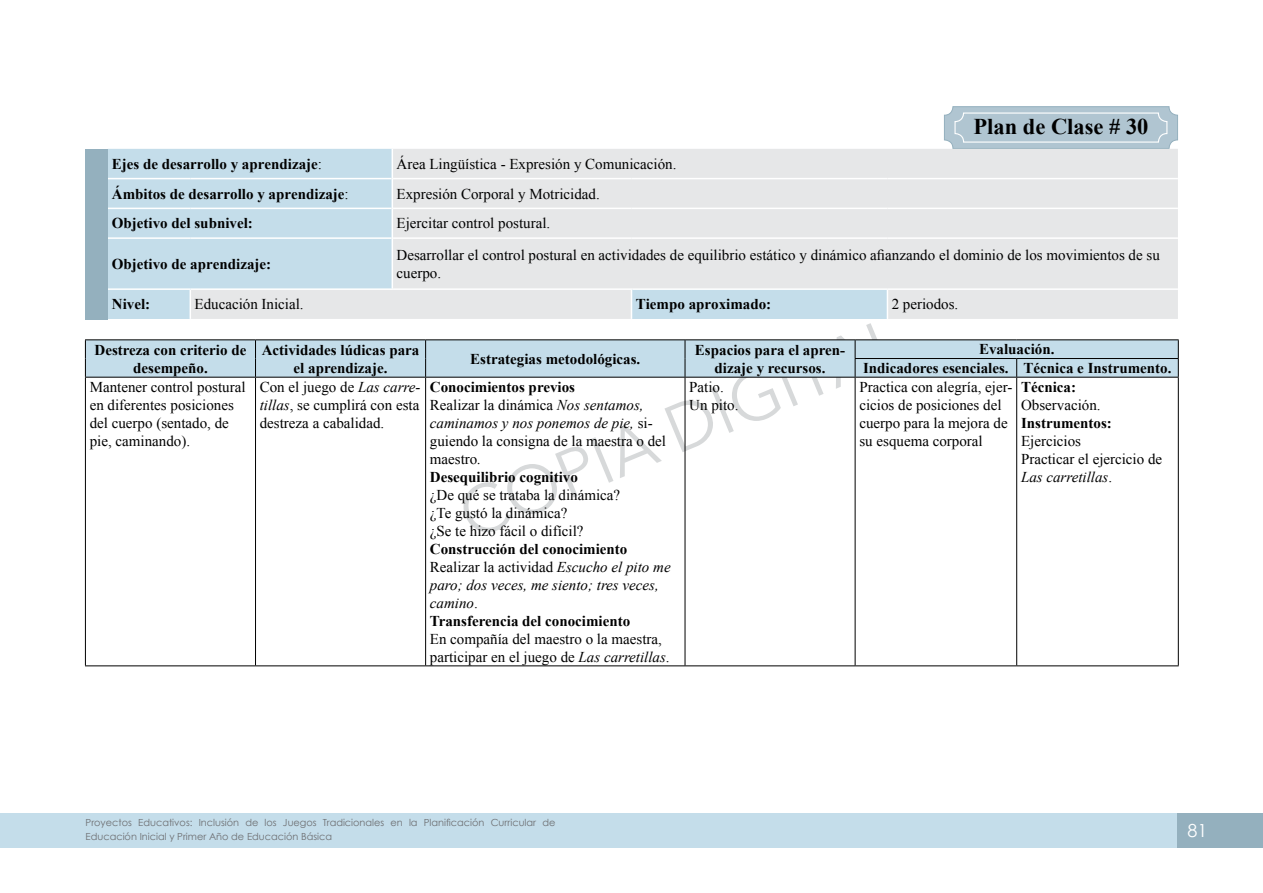
<style>
.page{position:relative;width:1263px;height:893px;background:#fff}
.page>*{position:absolute;margin:0;border:0;box-sizing:border-box;transform-origin:0 0}
.t1{font:700 22.5px "Times New Roman";color:#000}
.t2{font:18px "Century Gothic";color:#fff}
.t3{font:15px/18px "Times New Roman";color:#000}
.t4{font:700 15px/18px "Times New Roman";color:#000;text-align:center}
.t5{font:9.75px/13.5px "Century Gothic";color:#6d6e71}
.s1{font-weight:400}
.s2{font-style:italic}
.s3{font-weight:700}
.s4{font-weight:400;font-style:italic}
</style>
<div class="page">
<div style="left:0;top:813px;width:1178px;height:34px;background:#c4ddea"></div>
<div style="left:1178px;top:813px;width:85px;height:34px;background:#94b0be"></div>
<svg style="left:463px;top:323px;width:414px;height:209px"></svg>
<div style="left:944px;top:107px;width:233px;height:41px;background:#b0c5d1;border-radius:9px"></div>
<div style="left:944px;top:106px;width:234px;height:43px;border:1px solid #94b0be;border-radius:9px"></div>
<div style="left:954px;top:112px;width:213px;height:31px;border:1px solid #fff;border-radius:9px"></div>
<div style="left:393px;top:149px;width:785px;height:170px;background:#e6e7e8"></div>
<div style="left:631px;top:289px;width:256px;height:30px;background:#c4ddea"></div>
<hr style="left:393px;top:178px;width:238px;height:1px;background:#fff">
<hr style="left:631px;top:178px;width:256px;height:1px;background:#fff">
<hr style="left:887px;top:178px;width:291px;height:1px;background:#fff">
<hr style="left:393px;top:208px;width:238px;height:1px;background:#fff">
<hr style="left:631px;top:208px;width:256px;height:1px;background:#fff">
<hr style="left:887px;top:208px;width:291px;height:1px;background:#fff">
<hr style="left:393px;top:237px;width:238px;height:2px;background:#fff">
<hr style="left:631px;top:237px;width:256px;height:2px;background:#fff">
<hr style="left:887px;top:237px;width:291px;height:2px;background:#fff">
<hr style="left:632px;top:288px;width:255px;height:2px;background:#fff">
<hr style="left:887px;top:288px;width:291px;height:2px;background:#fff">
<svg style="left:887px;top:290px;width:1px;height:29px"></svg>
<hr style="left:393px;top:288px;width:239px;height:2px;background:#fff">
<svg style="left:631px;top:290px;width:1px;height:29px"></svg>
<svg style="left:108px;top:149px;width:285px;height:170px;background:#c9dfea"></svg>
<hr style="left:392px;top:208px;width:1px;height:30px;background:#fff">
<hr style="left:392px;top:238px;width:1px;height:50px;background:#fff">
<hr style="left:108px;top:288px;width:82px;height:2px;background:#fff">
<hr style="left:190px;top:288px;width:203px;height:2px;background:#fff">
<div style="left:85px;top:149px;width:23px;height:170px;background:#94b0be"></div>
<hr style="left:85px;top:339px;width:170px;height:1px;background:#000">
<hr style="left:255px;top:339px;width:171px;height:1px;background:#000">
<hr style="left:426px;top:339px;width:259px;height:1px;background:#000">
<hr style="left:685px;top:339px;width:170px;height:1px;background:#000">
<hr style="left:855px;top:339px;width:162px;height:1px;background:#000">
<hr style="left:1017px;top:339px;width:162px;height:1px;background:#000">
<svg style="left:85px;top:340px;width:1094px;height:37px;background:#bdd5e2"></svg>
<hr style="left:85px;top:377px;width:170px;height:1px;background:#000">
<hr style="left:85px;top:378px;width:1px;height:287px;background:#000">
<hr style="left:255px;top:377px;width:171px;height:1px;background:#000">
<hr style="left:255px;top:378px;width:1px;height:287px;background:#000">
<hr style="left:426px;top:377px;width:259px;height:1px;background:#000">
<hr style="left:425px;top:378px;width:1px;height:287px;background:#000">
<hr style="left:685px;top:377px;width:170px;height:1px;background:#000">
<hr style="left:685px;top:378px;width:1px;height:287px;background:#000">
<hr style="left:855px;top:377px;width:162px;height:1px;background:#000">
<hr style="left:855px;top:378px;width:1px;height:287px;background:#000">
<hr style="left:1017px;top:377px;width:162px;height:1px;background:#000">
<hr style="left:1016px;top:378px;width:1px;height:287px;background:#000">
<hr style="left:1178px;top:378px;width:1px;height:287px;background:#000">
<hr style="left:85px;top:665px;width:170px;height:1px;background:#000">
<hr style="left:255px;top:665px;width:171px;height:1px;background:#000">
<hr style="left:426px;top:665px;width:259px;height:1px;background:#000">
<hr style="left:685px;top:665px;width:170px;height:1px;background:#000">
<hr style="left:855px;top:665px;width:162px;height:1px;background:#000">
<hr style="left:1017px;top:665px;width:162px;height:1px;background:#000">
<h1 class="t1" style="left:973px;top:111px;width:177px">Plan de Clase # 30</h1>
<p class="t4" style="left:112px;top:155px;width:211px">Ejes de desarrollo y aprendizaje<span class="s1">:</span></p>
<p class="t3" style="left:397px;top:155px;width:281px">Área Lingüística - Expresión y Comunicación.</p>
<p class="t4" style="left:112px;top:184px;width:238px">Ámbitos de desarrollo y aprendizaje<span class="s1">:</span></p>
<p class="t3" style="left:397px;top:184px;width:205px">Expresión Corporal y Motricidad.</p>
<p class="t4" style="left:112px;top:214px;width:142px">Objetivo del subnivel:</p>
<p class="t3" style="left:397px;top:214px;width:155px">Ejercitar control postural.</p>
<p class="t4" style="left:112px;top:254px;width:161px">Objetivo de aprendizaje:</p>
<p class="t3" style="left:397px;top:246px;width:765px">Desarrollar el control postural en actividades de equilibrio estático y dinámico afianzando el dominio de los movimientos de su cuerpo.</p>
<p class="t4" style="left:112px;top:295px;width:40px">Nivel:</p>
<p class="t3" style="left:195px;top:295px;width:111px">Educación Inicial.</p>
<p class="t4" style="left:636px;top:295px;width:137px">Tiempo aproximado:</p>
<p class="t3" style="left:892px;top:295px;width:68px">2 periodos.</p>
<p class="t4" style="left:95px;top:340px;width:153px">Destreza con criterio de desempeño.</p>
<p class="t4" style="left:262px;top:340px;width:159px">Actividades lúdicas para el aprendizaje.</p>
<p class="t4" style="left:470px;top:349px;width:171px">Estrategias metodológicas.</p>
<p class="t4" style="left:695px;top:340px;width:152px">Espacios para el apren&shy;dizaje y recursos.</p>
<p class="t4" style="left:863px;top:340px;width:310px;line-height:18.6px">Evaluación.<br>Indicadores esenciales. Técnica e Instrumento.</p>
<p class="t3" style="left:90px;top:378px;width:157px">Mantener control postural en diferentes posiciones del cuerpo (sentado, de pie, caminando).</p>
<p class="t3" style="left:260px;top:378px;width:162px;text-align:justify">Con el juego de <span class="s2">Las carre&shy;tillas</span>, se cumplirá con esta destreza a cabalidad.</p>
<p class="t3" style="left:430px;top:377px;width:238px"><span class="s3">Conocimientos previos<br></span>Realizar la dinámica <span class="s2">Nos sentamos, caminamos y nos ponemos de pie,</span> si&shy;guiendo la consigna de la maestra o del maestro<span class="s2">.<br></span><span class="s3">Desequilibrio cognitivo</span></p>
<p class="t3" style="left:430px;top:485px;width:192px">¿De qué se trataba la dinámica? ¿Te gustó la dinámica?<br>¿Se te hizo fácil o difícil?</p>
<p class="t4" style="left:430px;top:539px;width:242px;text-align:left">Construcción del conocimiento<br><span class="s1">Realizar la actividad</span> <span class="s4">Escucho el pito me paro; dos veces, me siento; tres veces, camino</span><span class="s1">.<br></span>Transferencia del conocimiento</p>
<p class="t3" style="left:430px;top:629px;width:241px">En compañía del maestro o la maestra, participar en el juego de <span class="s2">Las carretillas</span>.</p>
<p class="t3" style="left:689px;top:378px;width:51px">Patio.<br>Un pito.</p>
<p class="t3" style="left:859px;top:378px;width:154px">Practica con alegría, ejer&shy;cicios de posiciones del cuerpo para la mejora de su esquema corporal</p>
<p class="t4" style="left:1021px;top:377px;width:56px">Técnica:</p>
<p class="t3" style="left:1021px;top:395px;width:81px">Observación.</p>
<p class="t4" style="left:1021px;top:413px;width:92px">Instrumentos:</p>
<p class="t3" style="left:1021px;top:431px;width:143px">Ejercicios<br>Practicar el ejercicio de<br><span class="s2">Las carretillas</span>.</p>
<p class="t5" style="left:86px;top:816px;width:471px">Proyectos Educativos: Inclusión de los Juegos Tradicionales en la Planificación Curricular de<br>Educación Inicial y Primer Año de Educación Básica</p>
<p class="t2" style="left:1187px;top:819px;width:21px">81</p>
</div>
